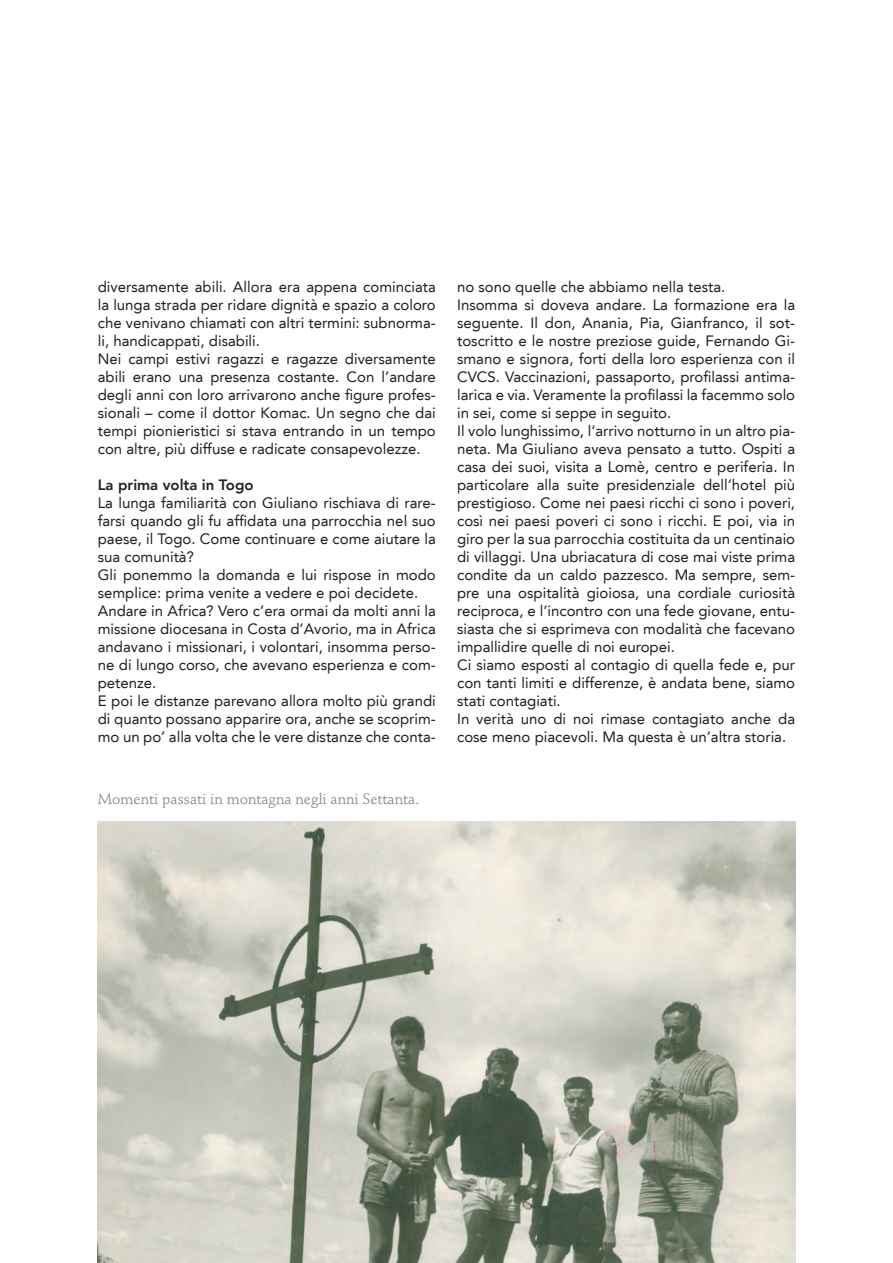
<style>
.page{position:relative;width:893px;height:1263px;background:#fff}
.page>*{position:absolute;margin:0;border:0;box-sizing:border-box;transform-origin:0 0}
.t1{font:15px/18px "Avenir LT";color:#231f20;text-align:justify}
.IL_NOSTRI_BORC_-_did{font:15px "Stempel Schneidler Std";color:#808285}
.t2{font:800 15px "Avenir LT";color:#231f20}
</style>
<div class="page">
<img style="left:98px;top:821px;width:697px;height:442px">
<p class="t1" style="left:98px;top:278px;width:340px">diversamente abili. Allora era appena cominciata la lunga strada per ridare dignità e spazio a coloro che venivano chiamati con altri termini: subnorma&shy;li, handicappati, disabili.</p>
<p class="t1" style="left:98px;top:350px;width:340px">Nei campi estivi ragazzi e ragazze diversamente abili erano una presenza costante. Con l’andare degli anni con loro arrivarono anche figure profes&shy;sionali – come il dottor Komac. Un segno che dai tempi pionieristici si stava entrando in un tempo con altre, più diffuse e radicate consapevolezze.</p>
<p class="t2" style="left:98px;top:476px;width:157px">La prima volta in Togo</p>
<p class="t1" style="left:98px;top:494px;width:340px">La lunga familiarità con Giuliano rischiava di rare&shy;farsi quando gli fu affidata una parrocchia nel suo paese, il Togo. Come continuare e come aiutare la sua comunità?</p>
<p class="t1" style="left:98px;top:566px;width:340px">Gli ponemmo la domanda e lui rispose in modo semplice: prima venite a vedere e poi decidete.</p>
<p class="t1" style="left:98px;top:602px;width:340px">Andare in Africa? Vero c’era ormai da molti anni la missione diocesana in Costa d’Avorio, ma in Africa andavano i missionari, i volontari, insomma perso&shy;ne di lungo corso, che avevano esperienza e com&shy;petenze.</p>
<p class="t1" style="left:98px;top:692px;width:340px">E poi le distanze parevano allora molto più grandi di quanto possano apparire ora, anche se scoprim&shy;mo un po’ alla volta che le vere distanze che conta-</p>
<p class="IL_NOSTRI_BORC_-_did" style="left:98px;top:790px;width:323px">Momenti passati in montagna negli anni Settanta.</p>
<p class="t1" style="left:457px;top:278px;width:270px">no sono quelle che abbiamo nella testa.</p>
<p class="t1" style="left:457px;top:296px;width:340px">Insomma si doveva andare. La formazione era la seguente. Il don, Anania, Pia, Gianfranco, il sot&shy;toscritto e le nostre preziose guide, Fernando Gi&shy;smano e signora, forti della loro esperienza con il CVCS. Vaccinazioni, passaporto, profilassi antima&shy;larica e via. Veramente la profilassi la facemmo solo in sei, come si seppe in seguito.</p>
<p class="t1" style="left:457px;top:422px;width:340px">Il volo lunghissimo, l’arrivo notturno in un altro pia&shy;neta. Ma Giuliano aveva pensato a tutto. Ospiti a casa dei suoi, visita a Lomè, centro e periferia. In particolare alla suite presidenziale dell’hotel più prestigioso. Come nei paesi ricchi ci sono i poveri, così nei paesi poveri ci sono i ricchi. E poi, via in giro per la sua parrocchia costituita da un centinaio di villaggi. Una ubriacatura di cose mai viste prima condite da un caldo pazzesco. Ma sempre, sem&shy;pre una ospitalità gioiosa, una cordiale curiosità reciproca, e l’incontro con una fede giovane, entu&shy;siasta che si esprimeva con modalità che facevano impallidire quelle di noi europei.</p>
<p class="t1" style="left:457px;top:656px;width:340px">Ci siamo esposti al contagio di quella fede e, pur con tanti limiti e differenze, è andata bene, siamo stati contagiati.</p>
<p class="t1" style="left:457px;top:710px;width:340px">In verità uno di noi rimase contagiato anche da cose meno piacevoli. Ma questa è un’altra storia.</p>
</div>
